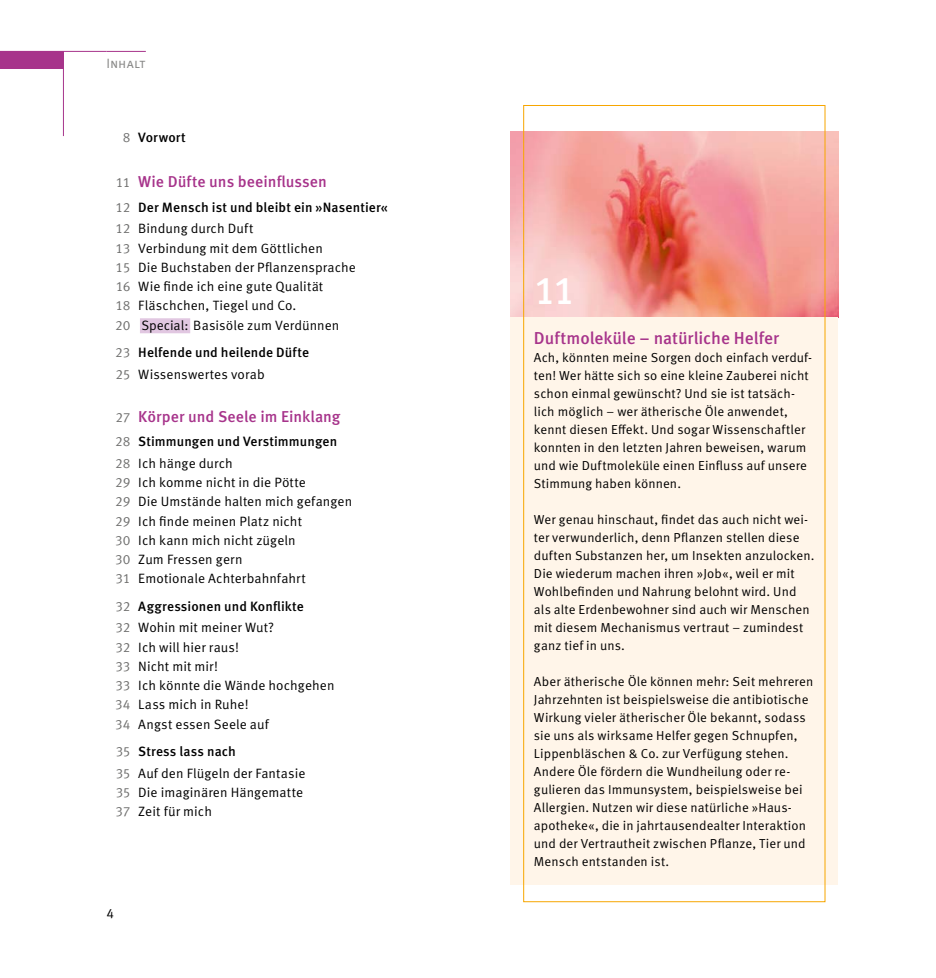
<style>
.page{position:relative;width:936px;height:978px;background:#fff}
.page>*{position:absolute;margin:0;border:0;box-sizing:border-box;transform-origin:0 0}
.t1{font:500 39px "Meta Pro";color:#fff}
.t2{font:500 17.25px "Meta Pro";letter-spacing:-.005em;color:#a7348b}
.t3{font:500 15.75px "Meta Pro";letter-spacing:.005em;color:#a7348b}
.t4{font:13.5px/19.2px "Meta Pro";letter-spacing:.005em;color:#000}
.t5{font:500 13.5px/21.5px "Meta Pro";letter-spacing:.005em;color:#000}
.t6{font:13.5px "Meta Pro";letter-spacing:.005em;color:#878786}
.t7{font:13.05px/18px "Meta Pro";letter-spacing:.01em;color:#000}
.s1{font-weight:400;color:#6f6f6e}
.s2{font-weight:400;font-size:13.5px;color:#6f6f6e}
.s3{font-weight:400}
.s4{color:#6f6f6e}
.s5{font-weight:500}
</style>
<div class="page">
<div style="left:0;top:51px;width:64px;height:17px;background:#a7348b"></div>
<hr style="left:63px;top:51px;width:1px;height:85px;background:#a7348b">
<hr style="left:0;top:51px;width:106px;height:1px;background:#a7348b">
<hr style="left:106px;top:51px;width:40px;height:1px;background:#a7348b">
<div style="left:140px;top:318px;width:50px;height:15px;background:#e1c7e1"></div>
<img style="left:510px;top:131px;width:328px;height:186px">
<div style="left:510px;top:317px;width:328px;height:567px;background:#fff5e9"></div>
<p class="t6" style="left:106px;top:55px;width:41px">Inhalt</p>
<p class="t5" style="left:123px;top:127px;width:64px"><span class="s1">8</span> Vorwort</p>
<p class="t3" style="left:116px;top:172px;width:212px"><span class="s2">11</span> Wie Düfte uns beeinflussen</p>
<p class="t5" style="left:115px;top:197px;width:273px"><span class="s1">12</span> Der Mensch ist und bleibt ein »Nasentier«<br><span class="s1">12</span> <span class="s3">Bindung durch Duft</span></p>
<p class="t4" style="left:115px;top:239px;width:242px"><span class="s4">13</span> Verbindung mit dem Göttlichen<br><span class="s4">15</span> Die Buchstaben der Pflanzensprache <span class="s4">16</span> Wie finde ich eine gute Qualität<br><span class="s4">18</span> Fläschchen, Tiegel und Co.<br><span class="s4">20</span> Special: Basisöle zum Verdünnen</p>
<p class="t5" style="left:115px;top:342px;width:195px"><span class="s1">23</span> Helfende und heilende Düfte<br><span class="s1">25</span> <span class="s3">Wissenswertes vorab</span></p>
<p class="t3" style="left:115px;top:406px;width:227px"><span class="s2">27</span> Körper und Seele im Einklang</p>
<p class="t5" style="left:115px;top:431px;width:223px"><span class="s1">28</span> Stimmungen und Verstimmungen<br><span class="s1">28</span> <span class="s3">Ich hänge durch</span></p>
<p class="t4" style="left:115px;top:473px;width:238px"><span class="s4">29</span> Ich komme nicht in die Pötte<br><span class="s4">29</span> Die Umstände halten mich gefangen<br><span class="s4">29</span> Ich finde meinen Platz nicht<br><span class="s4">30</span> Ich kann mich nicht zügeln<br><span class="s4">30</span> Zum Fressen gern<br><span class="s4">31</span> Emotionale Achterbahnfahrt</p>
<p class="t5" style="left:115px;top:596px;width:190px"><span class="s1">32</span> Aggressionen und Konflikte<br><span class="s1">32</span> <span class="s3">Wohin mit meiner Wut?</span></p>
<p class="t4" style="left:115px;top:638px;width:221px"><span class="s4">32</span> Ich will hier raus!<br><span class="s4">33</span> Nicht mit mir!<br><span class="s4">33</span> Ich könnte die Wände hochgehen<br><span class="s4">34</span> Lass mich in Ruhe!<br><span class="s4">34</span> Angst essen Seele auf</p>
<p class="t4" style="left:116px;top:741px;width:191px;line-height:21.5px"><span class="s4">35</span> <span class="s5">Stress lass nach<br></span><span class="s4">35</span> Auf den Flügeln der Fantasie</p>
<p class="t4" style="left:115px;top:783px;width:189px"><span class="s4">35</span> Die imaginären Hängematte<br><span class="s4">37</span> Zeit für mich</p>
<p class="t4" style="left:106px;top:904px;width:9px">4</p>
<h1 class="t1" style="left:534px;top:266px;width:43px">11</h1>
<h2 class="t2" style="left:534px;top:327px;width:247px">Duftmoleküle – natürliche Helfer</h2>
<p class="t7" style="left:534px;top:349px;width:280px">Ach, könnten meine Sorgen doch einfach verduf&shy;ten! Wer hätte sich so eine kleine Zauberei nicht schon einmal gewünscht? Und sie ist tatsäch&shy;lich möglich – wer ätherische Öle anwendet, kennt diesen Effekt. Und sogar Wissenschaftler konnten in den letzten Jahren beweisen, warum und wie Duftmoleküle einen Einfluss auf unsere Stimmung haben können.</p>
<p class="t7" style="left:534px;top:511px;width:282px">Wer genau hinschaut, findet das auch nicht wei&shy;ter verwunderlich, denn Pflanzen stellen diese duften Substanzen her, um Insekten anzulocken.<br>Die wiederum machen ihren »Job«, weil er mit Wohlbefinden und Nahrung belohnt wird. Und als alte Erdenbewohner sind auch wir Menschen mit diesem Mechanismus vertraut – zumindest ganz tief in uns.</p>
<p class="t7" style="left:534px;top:673px;width:281px">Aber ätherische Öle können mehr: Seit mehreren Jahrzehnten ist beispielsweise die antibiotische Wirkung vieler ätherischer Öle bekannt, sodass sie uns als wirksame Helfer gegen Schnupfen, Lippenbläschen &amp; Co. zur Verfügung stehen.<br>Andere Öle fördern die Wundheilung oder re&shy;gulieren das Immunsystem, beispielsweise bei Allergien. Nutzen wir diese natürliche »Haus&shy;apotheke«, die in jahrtausendealter Interaktion und der Vertrautheit zwischen Pflanze, Tier und Mensch entstanden ist.</p>
</div>
